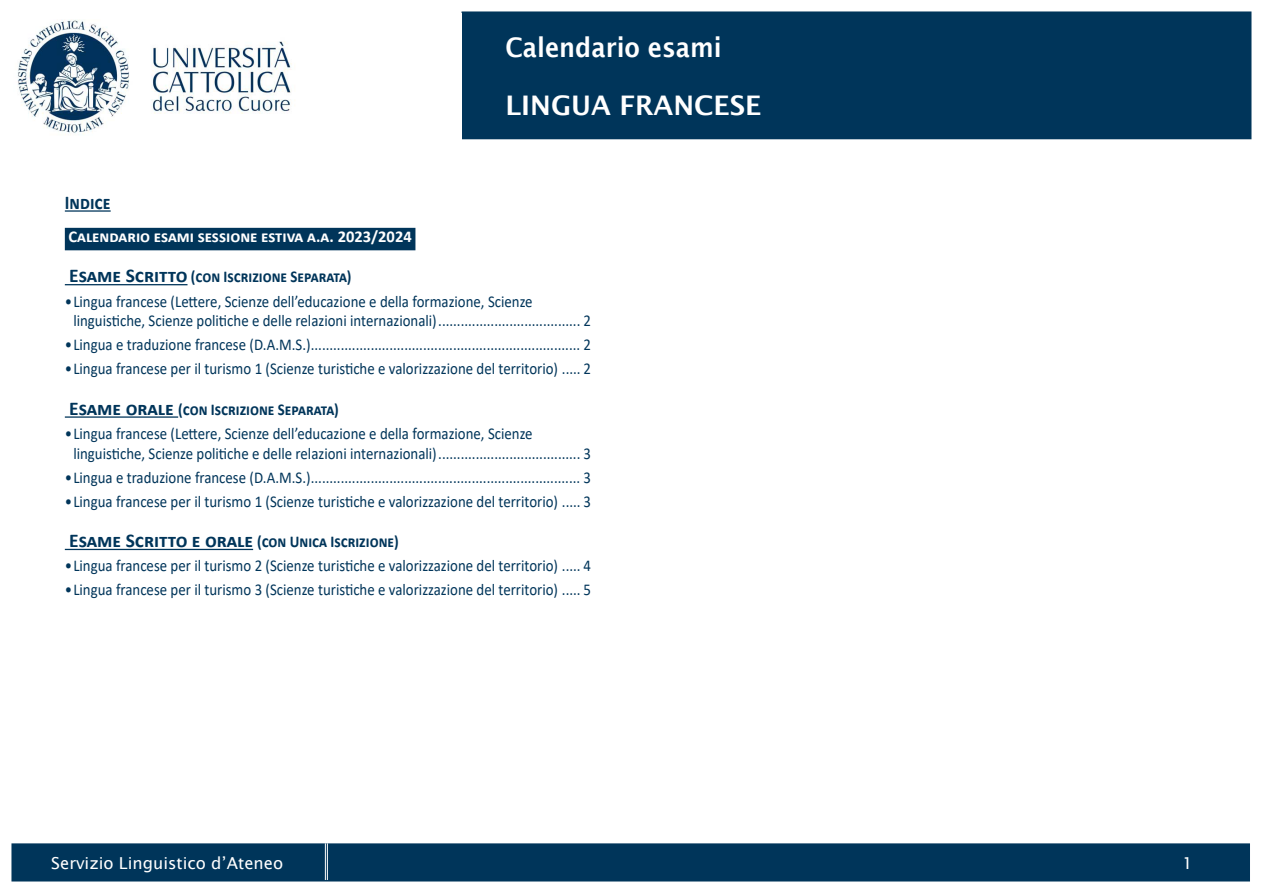
<style>
.page{position:relative;width:1263px;height:893px;background:#fff}
.page>*{position:absolute;margin:0;border:0;box-sizing:border-box;transform-origin:0 0}
.Titoletti_semplici{font:600 27px "Lucida Sans";color:#fff;scale:.9 1}
.Titoletti_semplici-2{font:600 27px "Lucida Sans";color:#fff}
.Titolo_indice{font:700 19.5px "Calibri";color:#00355a;scale:.9 1}
.t1{font:16.5px "Calibri";color:#00355a;scale:.9 1}
.t2{font:700 16.5px "Calibri";color:#00355a;scale:.9 1}
.t3{font:700 16.5px "Calibri";color:#fff}
.t4{font:16.5px "Lucida Sans";color:#fff}
.s1{font-size:19.5px}
</style>
<div class="page">
<div style="left:462px;top:12px;width:789px;height:127px;background:#00355a"></div>
<div style="left:461px;top:11px;width:790px;height:128px;border:2px solid #00355a"></div>
<div style="left:12px;top:844px;width:1237px;height:37px;background:#00355a"></div>
<div style="left:11px;top:843px;width:1239px;height:38px;border:2px solid #00355a"></div>
<hr style="left:325px;top:843px;width:1px;height:37px;background:#fff">
<hr style="left:327px;top:843px;width:1px;height:37px;background:#fff">
<img style="left:18px;top:20px;width:274px;height:115px">
<hr style="left:65px;top:210px;width:46px;height:2px;background:#00355a">
<div style="left:65px;top:228px;width:350px;height:22px;background:#00355a"></div>
<hr style="left:65px;top:284px;width:122px;height:1px;background:#00355a">
<hr style="left:65px;top:416px;width:113px;height:2px;background:#00355a">
<hr style="left:65px;top:549px;width:188px;height:1px;background:#00355a">
<h1 class="Titoletti_semplici" style="left:506px;top:32px;width:242px">Calendario esami</h1>
<p class="Titoletti_semplici-2" style="left:506px;top:90px;width:257px">LINGUA FRANCESE</p>
<p class="Titolo_indice" style="left:65px;top:189px;width:52px">Indice</p>
<p class="t3" style="left:69px;top:225px;width:345px">Calendario esami sessione estiva a.a. 2023/2024</p>
<p class="t2" style="left:69px;top:265px;width:315px"><span class="s1">Esame Scritto</span> (con Iscrizione Separata)</p>
<p class="t1" style="left:65px;top:290px;width:521px">•Lingua francese (Lettere, Scienze dell’educazione e della formazione, Scienze</p>
<p class="t1" style="left:73px;top:309px;width:577px">linguistiche, Scienze politiche e delle relazioni internazionali)...................................... 2</p>
<p class="t1" style="left:65px;top:333px;width:586px">•Lingua e traduzione francese (D.A.M.S.)........................................................................ 2</p>
<p class="t1" style="left:65px;top:357px;width:586px">•Lingua francese per il turismo 1 (Scienze turistiche e valorizzazione del territorio) ..... 2</p>
<p class="t2" style="left:69px;top:398px;width:301px"><span class="s1">Esame orale</span> (con Iscrizione Separata)</p>
<p class="t1" style="left:65px;top:422px;width:521px">•Lingua francese (Lettere, Scienze dell’educazione e della formazione, Scienze</p>
<p class="t1" style="left:73px;top:442px;width:577px">linguistiche, Scienze politiche e delle relazioni internazionali)...................................... 3</p>
<p class="t1" style="left:65px;top:466px;width:586px">•Lingua e traduzione francese (D.A.M.S.)........................................................................ 3</p>
<p class="t1" style="left:65px;top:490px;width:586px">•Lingua francese per il turismo 1 (Scienze turistiche e valorizzazione del territorio) ..... 3</p>
<p class="t2" style="left:69px;top:530px;width:368px"><span class="s1">Esame Scritto e orale</span> (con Unica Iscrizione)</p>
<p class="t1" style="left:65px;top:554px;width:586px">•Lingua francese per il turismo 2 (Scienze turistiche e valorizzazione del territorio) ..... 4</p>
<p class="t1" style="left:65px;top:578px;width:586px">•Lingua francese per il turismo 3 (Scienze turistiche e valorizzazione del territorio) ..... 5</p>
<p class="t4" style="left:51px;top:853px;width:233px">Servizio Linguistico d’Ateneo</p>
<p class="t4" style="left:1182px;top:853px;width:12px">1</p>
</div>
